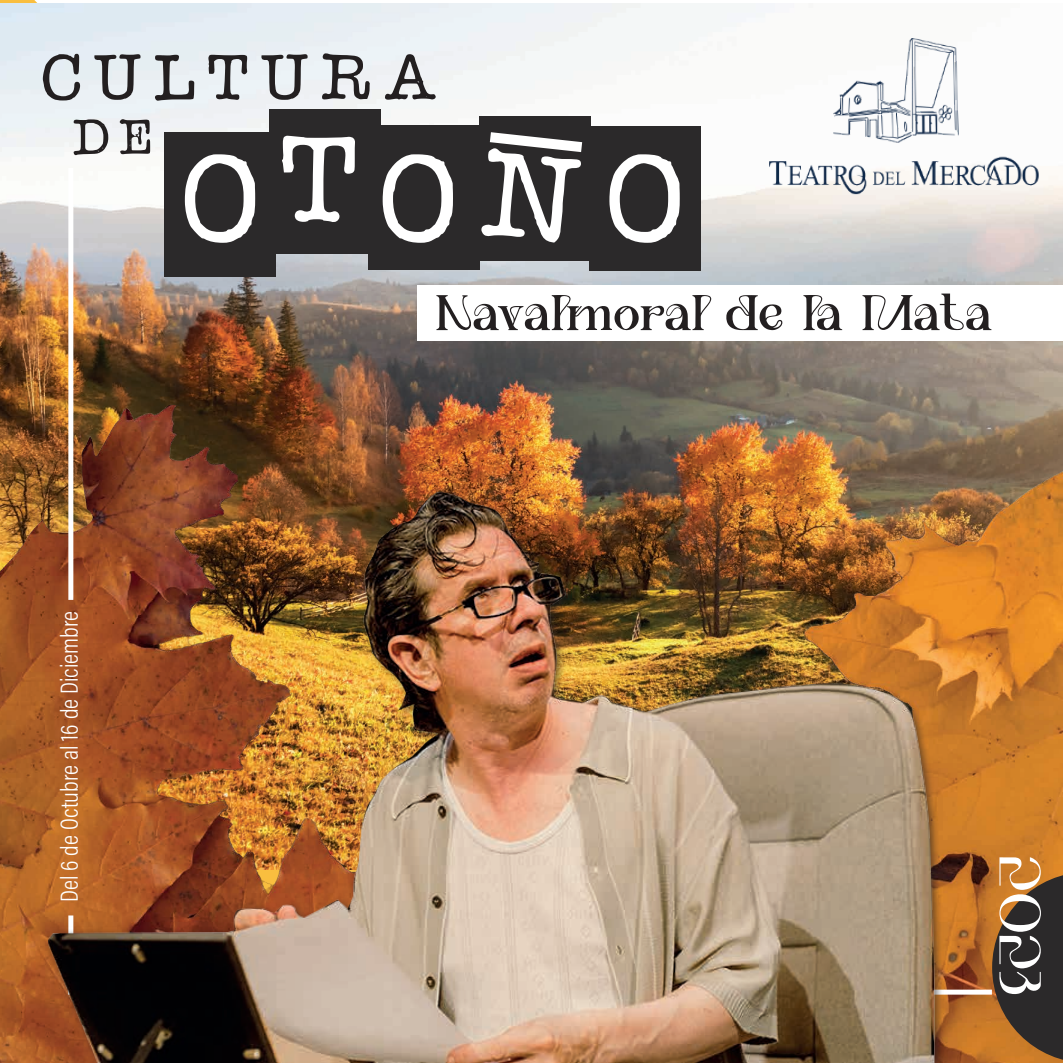
<style>
.page{position:relative;width:1063px;height:1063px;background:#fff}
.page>*{position:absolute;margin:0;border:0;box-sizing:border-box;transform-origin:0 0}
.t1{font:258.5px "Perfect Thoughts";color:#fff}
.t2{font:137.5px "Perfect Thoughts Straight";color:#231f20}
.t3{font:106px "Perfect Thoughts Straight";color:#231f20}
.t4{font:58.5px "Mieraw";color:#fff}
.t5{font:50px "Mieraw";letter-spacing:-.005em;color:#231f20}
.t6{font:25px "Acumin Variable Concept";letter-spacing:-.105em;color:#fff}
</style>
<div class="page">
<img style="left:0;top:3px;width:1063px;height:403px">
<div style="left:418px;top:285px;width:645px;height:56px;background:#fff"></div>
<img style="left:0;top:406px;width:1063px;height:657px">
<img style="left:769px;top:39px;width:271px;height:164px">
<div style="left:479px;top:117px;width:112px;height:144px;background:#2b292a"></div>
<svg style="left:489px;top:126px;width:104px;height:26px"></svg>
<div style="left:164px;top:132px;width:112px;height:145px;background:#2b292a"></div>
<div style="left:269px;top:110px;width:112px;height:144px;background:#2b292a"></div>
<div style="left:368px;top:126px;width:112px;height:144px;background:#2b292a"></div>
<div style="left:590px;top:127px;width:111px;height:144px;background:#2b292a"></div>
<svg style="left:992px;top:872px;width:71px;height:191px"></svg>
<div style="left:68px;top:990px;width:924px;height:5px;background:#fff"></div>
<img style="left:48px;top:458px;width:912px;height:605px">
<div style="left:68px;top:168px;width:5px;height:432px;background:#fff"></div>
<h2 class="t2" style="left:35px;top:-11px;width:409px">CULTURA</h2>
<h3 class="t3" style="left:68px;top:69px;width:89px">de</h3>
<h1 class="t1" style="left:171px;top:10px;width:524px">OTONO</h1>
<h3 class="t5" style="left:435px;top:288px;width:558px">Navalmoral de la Mata</h3>
<p class="t6" style="left:52px;top:902px;width:296px;rotate:-90deg">Del 6 de Octubre al 16 de Diciembre</p>
<h3 class="t4" style="left:1049px;top:854px;width:144px;rotate:90deg">2023</h3>
</div>
